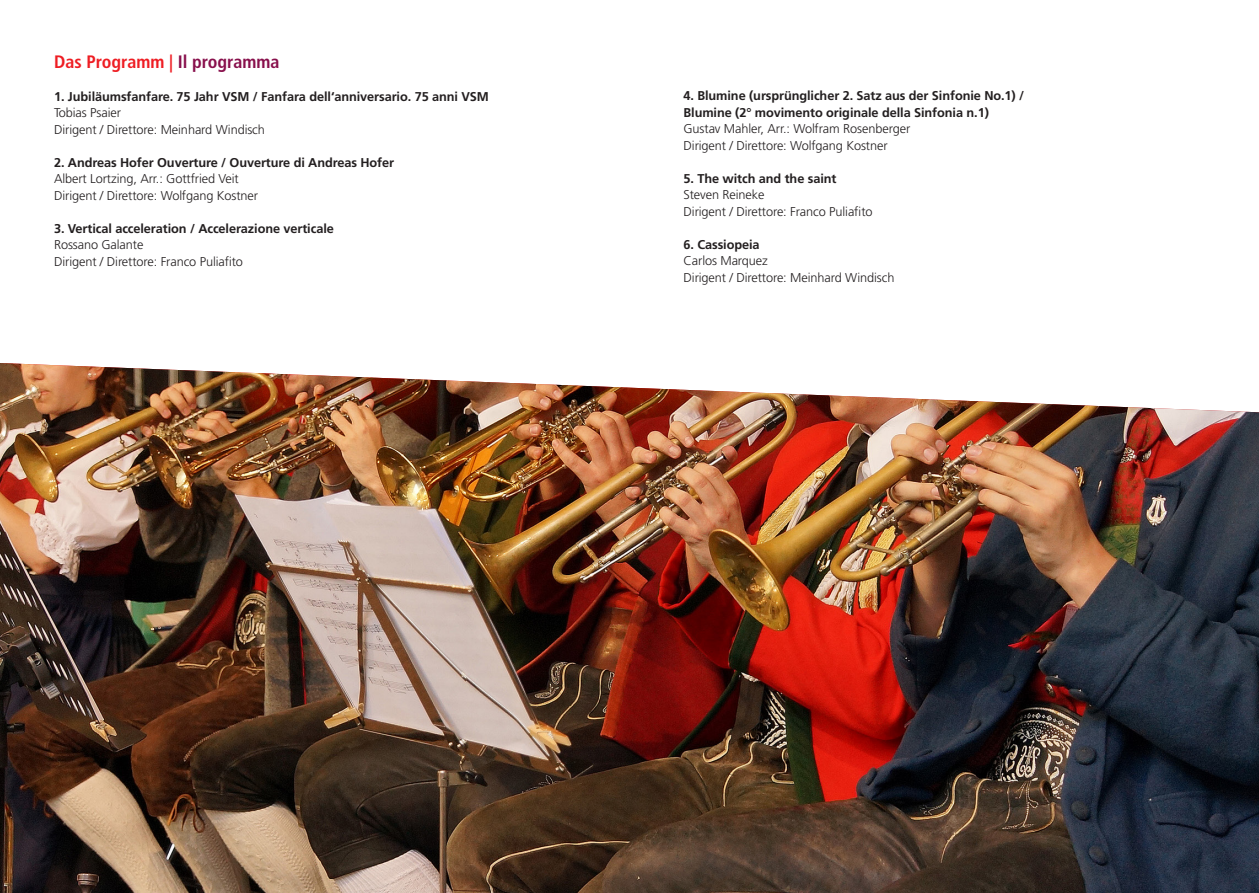
<style>
.page{position:relative;width:1259px;height:893px;background:#fff}
.page>*{position:absolute;margin:0;border:0;box-sizing:border-box;transform-origin:0 0}
.t1{font:700 condensed 18px "Frutiger LT Pro";color:#ee1d23}
.t2{font:300 12.75px/16.5px "Frutiger LT Pro";letter-spacing:-.005em;color:#231f20}
.t3{font:700 12.75px/16.5px "Frutiger LT Pro";letter-spacing:-.005em;color:#231f20}
.s1{color:#88104c}
</style>
<div class="page">
<img style="left:0;top:363px;width:1259px;height:530px">
<h1 class="t1" style="left:54px;top:51px;width:227px">Das Programm | <span class="s1">Il programma</span></h1>
<p class="t3" style="left:54px;top:88px;width:436px">1. Jubiläumsfanfare. 75 Jahr VSM / Fanfara dell‘anniversario. 75 anni VSM</p>
<p class="t2" style="left:54px;top:104px;width:212px">Tobias Psaier<br>Dirigent / Direttore: Meinhard Windisch</p>
<p class="t3" style="left:54px;top:154px;width:342px">2. Andreas Hofer Ouverture / Ouverture di Andreas Hofer</p>
<p class="t2" style="left:54px;top:170px;width:206px">Albert Lortzing, Arr.: Gottfried Veit<br>Dirigent / Direttore: Wolfgang Kostner</p>
<p class="t3" style="left:54px;top:220px;width:281px">3. Vertical acceleration / Accelerazione verticale</p>
<p class="t2" style="left:54px;top:236px;width:191px">Rossano Galante<br>Dirigent / Direttore: Franco Puliafito</p>
<p class="t3" style="left:683px;top:87px;width:342px">4. Blumine (ursprünglicher 2. Satz aus der Sinfonie No.1) /<br>Blumine (2° movimento originale della Sinfonia n.1)</p>
<p class="t2" style="left:683px;top:120px;width:228px">Gustav Mahler, Arr.: Wolfram Rosenberger<br>Dirigent / Direttore: Wolfgang Kostner</p>
<p class="t3" style="left:683px;top:170px;width:154px">5. The witch and the saint</p>
<p class="t2" style="left:683px;top:186px;width:191px">Steven Reineke<br>Dirigent / Direttore: Franco Puliafito</p>
<p class="t3" style="left:683px;top:236px;width:78px">6. Cassiopeia</p>
<p class="t2" style="left:683px;top:252px;width:212px">Carlos Marquez<br>Dirigent / Direttore: Meinhard Windisch</p>
</div>
